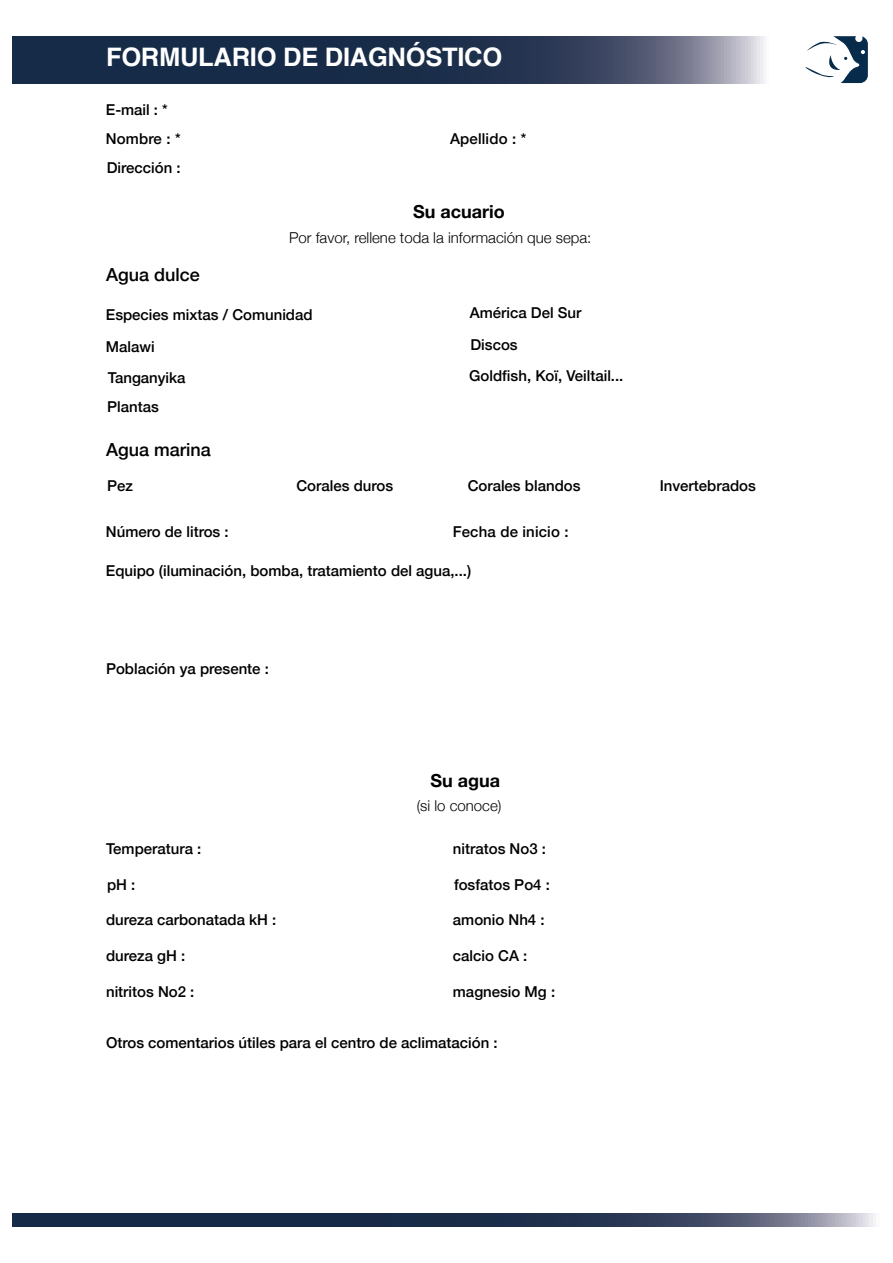
<style>
.page{position:relative;width:893px;height:1263px;background:#fff}
.page>*{position:absolute;margin:0;border:0;box-sizing:border-box;transform-origin:0 0}
.t1{font:700 25.5px "Helvetica";letter-spacing:-.01em;color:#fff}
.t2{font:500 18px "Helvetica Neue";color:#000}
.t3{font:700 18px "Helvetica Neue";color:#000}
.t4{font:500 15px/31.3px "Helvetica Neue";color:#000}
.t5{font:300 15px "Helvetica Neue";color:#000}
</style>
<div class="page">
<svg style="left:12px;top:36px;width:754px;height:47px;background:#31405b"></svg>
<svg style="left:12px;top:1213px;width:864px;height:14px;background:#31405b"></svg>
<svg style="left:805px;top:36px;width:63px;height:47px"></svg>
<h1 class="t1" style="left:106px;top:36px;width:398px">FORMULARIO DE DIAGNÓSTICO</h1>
<p class="t4" style="left:106px;top:93px;width:63px">E-mail : *</p>
<p class="t4" style="left:106px;top:122px;width:76px">Nombre : *</p>
<p class="t4" style="left:107px;top:151px;width:75px">Dirección :</p>
<p class="t2" style="left:106px;top:260px;width:95px">Agua dulce</p>
<p class="t4" style="left:450px;top:122px;width:78px">Apellido : *</p>
<p class="t3" style="left:413px;top:197px;width:93px">Su acuario</p>
<p class="t5" style="left:289px;top:225px;width:304px">Por favor, rellene toda la información que sepa:</p>
<p class="t4" style="left:106px;top:298px;width:208px">Especies mixtas / Comunidad</p>
<p class="t4" style="left:106px;top:330px;width:81px;line-height:30.8px">Malawi<br>Tanganyika</p>
<p class="t4" style="left:107px;top:390px;width:53px">Plantas</p>
<p class="t2" style="left:106px;top:435px;width:106px">Agua marina</p>
<p class="t4" style="left:469px;top:296px;width:156px">América Del Sur<br>Discos<br>Goldfish, Koï, Veiltail...</p>
<p class="t4" style="left:107px;top:468px;width:27px">Pez</p>
<p class="t4" style="left:296px;top:468px;width:98px">Corales duros</p>
<p class="t4" style="left:468px;top:468px;width:114px">Corales blandos</p>
<p class="t4" style="left:106px;top:515px;width:124px">Número de litros :</p>
<p class="t4" style="left:453px;top:515px;width:117px">Fecha de inicio :</p>
<p class="t4" style="left:106px;top:554px;width:367px">Equipo (iluminación, bomba, tratamiento del agua,...)</p>
<p class="t4" style="left:106px;top:652px;width:164px">Población ya presente :</p>
<p class="t4" style="left:660px;top:468px;width:98px">Invertebrados</p>
<p class="t3" style="left:431px;top:766px;width:71px">Su agua</p>
<p class="t5" style="left:417px;top:794px;width:86px">(si lo conoce)</p>
<p class="t4" style="left:106px;top:831px;width:97px">Temperatura :</p>
<p class="t4" style="left:453px;top:831px;width:95px">nitratos No3 :</p>
<p class="t4" style="left:107px;top:867px;width:30px">pH :</p>
<p class="t4" style="left:454px;top:867px;width:97px">fosfatos Po4 :</p>
<p class="t4" style="left:106px;top:903px;width:172px">dureza carbonatada kH :</p>
<p class="t4" style="left:453px;top:903px;width:93px">amonio Nh4 :</p>
<p class="t4" style="left:106px;top:939px;width:81px">dureza gH :</p>
<p class="t4" style="left:453px;top:939px;width:76px">calcio CA :</p>
<p class="t4" style="left:106px;top:975px;width:90px">nitritos No2 :</p>
<p class="t4" style="left:453px;top:975px;width:104px">magnesio Mg :</p>
<p class="t4" style="left:106px;top:1026px;width:393px">Otros comentarios útiles para el centro de aclimatación :</p>
</div>
